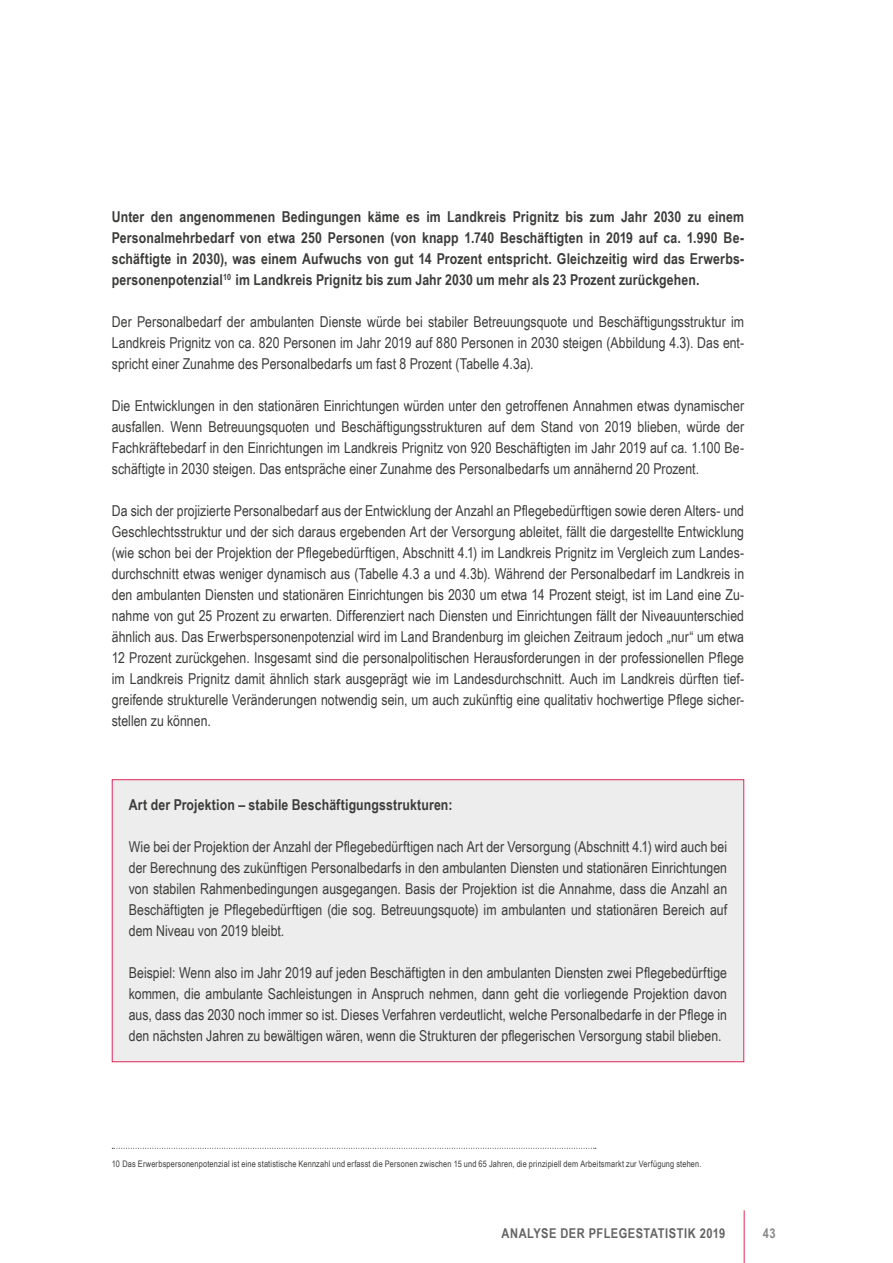
<style>
.page{position:relative;width:893px;height:1263px;background:#fff}
.page>*{position:absolute;margin:0;border:0;box-sizing:border-box;transform-origin:0 0}
.em{font:15px/21px "Arial Narrow";color:#3c3c3b;text-align:justify}
.em-2{font:700 15px/21px "Arial Narrow";letter-spacing:.01em;color:#3c3c3b;text-align:justify}
.t1{font:700 13.5px "Arial Narrow";letter-spacing:.035em;color:#646363}
.t2{font:700 13.5px "Arial Narrow";color:#878787}
.Fußnoten{font:9px "Arial Narrow";letter-spacing:.02em;color:#3c3c3b}
</style>
<div class="page">
<hr style="left:744px;top:1210px;width:1px;height:53px;background:#df2455">
<div style="left:112px;top:779px;width:632px;height:283px;background:#ededed;border:1px solid #df2455"></div>
<svg style="left:112px;top:1148px;width:484px;height:1px"></svg>
<p class="em-2" style="left:112px;top:205px;width:634px">Unter den angenommenen Bedingungen käme es im Landkreis Prignitz bis zum Jahr 2030 zu einem Personalmehrbedarf von etwa 250 Personen (von knapp 1.740 Beschäftigten in 2019 auf ca. 1.990 Be&shy;schäftigte in 2030), was einem Aufwuchs von gut 14 Prozent entspricht. Gleichzeitig wird das Erwerbs&shy;personenpotenzial<sup>10</sup> im Landkreis Prignitz bis zum Jahr 2030 um mehr als 23 Prozent zurückgehen.</p>
<p class="em" style="left:112px;top:311px;width:634px">Der Personalbedarf der ambulanten Dienste würde bei stabiler Betreuungsquote und Beschäftigungsstruktur im Landkreis Prignitz von ca. 820 Personen im Jahr 2019 auf 880 Personen in 2030 steigen (Abbildung 4.3). Das ent&shy;spricht einer Zunahme des Personalbedarfs um fast 8 Prozent (Tabelle 4.3a).</p>
<p class="em" style="left:112px;top:395px;width:634px">Die Entwicklungen in den stationären Einrichtungen würden unter den getroffenen Annahmen etwas dynamischer ausfallen. Wenn Betreuungsquoten und Beschäftigungsstrukturen auf dem Stand von 2019 blieben, würde der Fachkräftebedarf in den Einrichtungen im Landkreis Prignitz von 920 Beschäftigten im Jahr 2019 auf ca. 1.100 Be&shy;schäftigte in 2030 steigen. Das entspräche einer Zunahme des Personalbedarfs um annähernd 20 Prozent.</p>
<p class="em" style="left:112px;top:500px;width:634px">Da sich der projizierte Personalbedarf aus der Entwicklung der Anzahl an Pflegebedürftigen sowie deren Alters- und Geschlechtsstruktur und der sich daraus ergebenden Art der Versorgung ableitet, fällt die dargestellte Entwicklung (wie schon bei der Projektion der Pflegebedürftigen, Abschnitt 4.1) im Landkreis Prignitz im Vergleich zum Landes&shy;durchschnitt etwas weniger dynamisch aus (Tabelle 4.3 a und 4.3b). Während der Personalbedarf im Landkreis in den ambulanten Diensten und stationären Einrichtungen bis 2030 um etwa 14 Prozent steigt, ist im Land eine Zu&shy;nahme von gut 25 Prozent zu erwarten. Differenziert nach Diensten und Einrichtungen fällt der Niveauunterschied ähnlich aus. Das Erwerbspersonenpotenzial wird im Land Brandenburg im gleichen Zeitraum jedoch „nur“ um etwa 12 Prozent zurückgehen. Insgesamt sind die personalpolitischen Herausforderungen in der professionellen Pflege im Landkreis Prignitz damit ähnlich stark ausgeprägt wie im Landesdurchschnitt. Auch im Landkreis dürften tief&shy;greifende strukturelle Veränderungen notwendig sein, um auch zukünftig eine qualitativ hochwertige Pflege sicher&shy;stellen zu können.</p>
<p class="em-2" style="left:129px;top:793px;width:325px">Art der Projektion – stabile Beschäftigungsstrukturen:</p>
<p class="em" style="left:129px;top:836px;width:600px">Wie bei der Projektion der Anzahl der Pflegebedürftigen nach Art der Versorgung (Abschnitt 4.1) wird auch bei der Berechnung des zukünftigen Personalbedarfs in den ambulanten Diensten und stationären Einrichtungen von stabilen Rahmenbedingungen ausgegangen. Basis der Projektion ist die Annahme, dass die Anzahl an Beschäftigten je Pflegebedürftigen (die sog. Betreuungsquote) im ambulanten und stationären Bereich auf dem Niveau von 2019 bleibt.</p>
<p class="em" style="left:129px;top:962px;width:600px">Beispiel: Wenn also im Jahr 2019 auf jeden Beschäftigten in den ambulanten Diensten zwei Pflegebedürftige kommen, die ambulante Sachleistungen in Anspruch nehmen, dann geht die vorliegende Projektion davon aus, dass das 2030 noch immer so ist. Dieses Verfahren verdeutlicht, welche Personalbedarfe in der Pflege in den nächsten Jahren zu bewältigen wären, wenn die Strukturen der pflegerischen Versorgung stabil blieben.</p>
<p class="Fußnoten" style="left:112px;top:1157px;width:591px">10 Das Erwerbspersonenpotenzial ist eine statistische Kennzahl und erfasst die Personen zwischen 15 und 65 Jahren, die prinzipiell dem Arbeitsmarkt zur Verfügung stehen.</p>
<p class="t1" style="left:501px;top:1223px;width:225px">ANALYSE DER PFLEGESTATISTIK 2019</p>
<p class="t2" style="left:763px;top:1223px;width:14px">43</p>
</div>
